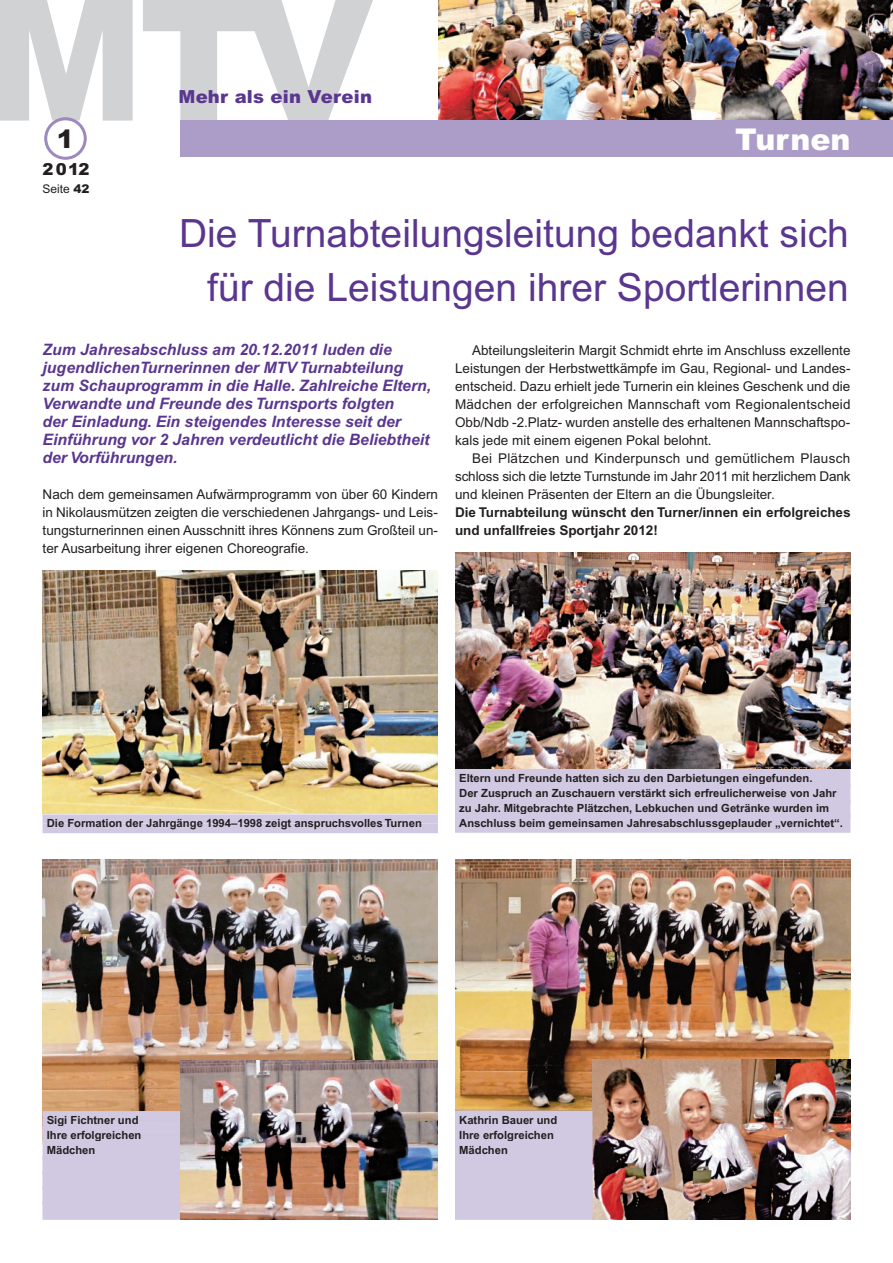
<style>
.page{position:relative;width:893px;height:1263px;background:#fff}
.page>*{position:absolute;margin:0;border:0;box-sizing:border-box;transform-origin:0 0}
.t1{font:39px/54px "Arial";color:#5a3690;text-align:right}
.t2{font:900 30px "Arial";color:#fff}
.t3{font:900 25.5px "Arial";color:#231f20}
.t4{font:900 18px "Arial";letter-spacing:.015em;color:#5a3690}
.t5{font:900 16.5px "Arial";color:#231f20}
.t6{font:italic 700 15.75px/18px "Arial";color:#5a3690}
.t7{font:13.5px/18px "Arial";color:#231f20;text-align:justify}
.t8{font:700 13.5px/18px "Arial";color:#231f20}
.t9{font:12px "Arial";color:#231f20}
.t10{font:700 11.25px/15px "Arial";color:#231f20}
.s1{font-weight:900}
</style>
<div class="page">
<img style="left:438px;top:0;width:455px;height:121px">
<svg style="left:143px;top:0;width:234px;height:121px"></svg>
<div style="left:180px;top:121px;width:713px;height:36px;background:#ac9cc8"></div>
<svg style="left:0;top:0;width:133px;height:160px"></svg>
<img style="left:455px;top:859px;width:395px;height:252px">
<img style="left:43px;top:859px;width:394px;height:252px">
<img style="left:180px;top:1060px;width:257px;height:159px">
<img style="left:592px;top:1059px;width:258px;height:160px">
<div style="left:455px;top:1111px;width:137px;height:9px;background:#d1c8e1"></div>
<div style="left:455px;top:1120px;width:137px;height:10px;background:#d1c8e1"></div>
<div style="left:455px;top:1126px;width:137px;height:9px;background:#d1c8e1"></div>
<div style="left:455px;top:1135px;width:137px;height:10px;background:#d1c8e1"></div>
<div style="left:455px;top:1141px;width:137px;height:9px;background:#d1c8e1"></div>
<div style="left:455px;top:1150px;width:137px;height:10px;background:#d1c8e1"></div>
<div style="left:455px;top:1156px;width:137px;height:9px;background:#d1c8e1"></div>
<div style="left:455px;top:1165px;width:137px;height:10px;background:#d1c8e1"></div>
<div style="left:455px;top:1171px;width:137px;height:9px;background:#d1c8e1"></div>
<div style="left:455px;top:1180px;width:137px;height:10px;background:#d1c8e1"></div>
<div style="left:455px;top:1186px;width:137px;height:9px;background:#d1c8e1"></div>
<div style="left:455px;top:1195px;width:137px;height:10px;background:#d1c8e1"></div>
<div style="left:455px;top:1201px;width:137px;height:9px;background:#d1c8e1"></div>
<div style="left:455px;top:1210px;width:137px;height:10px;background:#d1c8e1"></div>
<div style="left:43px;top:1111px;width:137px;height:9px;background:#d1c8e1"></div>
<div style="left:43px;top:1120px;width:137px;height:10px;background:#d1c8e1"></div>
<div style="left:43px;top:1126px;width:137px;height:9px;background:#d1c8e1"></div>
<div style="left:43px;top:1135px;width:137px;height:10px;background:#d1c8e1"></div>
<div style="left:43px;top:1141px;width:137px;height:9px;background:#d1c8e1"></div>
<div style="left:43px;top:1150px;width:137px;height:10px;background:#d1c8e1"></div>
<div style="left:43px;top:1156px;width:137px;height:9px;background:#d1c8e1"></div>
<div style="left:43px;top:1165px;width:137px;height:10px;background:#d1c8e1"></div>
<div style="left:43px;top:1171px;width:137px;height:9px;background:#d1c8e1"></div>
<div style="left:43px;top:1180px;width:137px;height:10px;background:#d1c8e1"></div>
<div style="left:43px;top:1186px;width:137px;height:9px;background:#d1c8e1"></div>
<div style="left:43px;top:1195px;width:137px;height:10px;background:#d1c8e1"></div>
<div style="left:43px;top:1201px;width:137px;height:9px;background:#d1c8e1"></div>
<div style="left:43px;top:1210px;width:137px;height:10px;background:#d1c8e1"></div>
<img style="left:455px;top:553px;width:395px;height:216px">
<div style="left:455px;top:769px;width:395px;height:9px;background:#d1c8e1"></div>
<div style="left:455px;top:778px;width:395px;height:10px;background:#d1c8e1"></div>
<div style="left:455px;top:784px;width:395px;height:9px;background:#d1c8e1"></div>
<div style="left:455px;top:793px;width:395px;height:10px;background:#d1c8e1"></div>
<div style="left:455px;top:799px;width:395px;height:9px;background:#d1c8e1"></div>
<div style="left:455px;top:808px;width:395px;height:10px;background:#d1c8e1"></div>
<div style="left:455px;top:814px;width:395px;height:9px;background:#d1c8e1"></div>
<div style="left:455px;top:823px;width:395px;height:10px;background:#d1c8e1"></div>
<img style="left:43px;top:571px;width:395px;height:243px">
<div style="left:43px;top:814px;width:395px;height:9px;background:#d1c8e1"></div>
<div style="left:43px;top:823px;width:395px;height:10px;background:#d1c8e1"></div>
<h3 class="t4" style="left:179px;top:85px;width:195px">Mehr als ein Verein</h3>
<h3 class="t3" style="left:57px;top:122px;width:19px">1</h3>
<h2 class="t2" style="left:735px;top:120px;width:117px">Turnen</h2>
<p class="t5" style="left:43px;top:159px;width:48px">2012</p>
<p class="t9" style="left:43px;top:184px;width:48px">Seite <span class="s1">42</span></p>
<h1 class="t1" style="left:179px;top:210px;width:671px">Die Turnabteilungsleitung bedankt sich für die Leistungen ihrer Sportlerinnen</h1>
<p class="t6" style="left:43px;top:340px;width:390px">Zum Jahresabschluss am 20.12.2011 luden die jugendlichenTurnerinnen der MTV Turnabteilung zum Schauprogramm in die Halle. Zahlreiche Eltern, Verwandte und Freunde des Turnsports folgten<br>der Einladung. Ein steigendes Interesse seit der Einführung vor 2 Jahren verdeutlicht die Beliebtheit der Vorführungen.</p>
<p class="t7" style="left:43px;top:486px;width:397px">Nach dem gemeinsamen Aufwärmprogramm von über 60 Kindern in Nikolausmützen zeigten die verschiedenen Jahrgangs- und Leis&shy;tungsturnerinnen einen Ausschnitt ihres Könnens zum Großteil un&shy;ter Ausarbeitung ihrer eigenen Choreografie.</p>
<p class="t7" style="left:455px;top:342px;width:397px;text-indent:17px">Abteilungsleiterin Margit Schmidt ehrte im Anschluss exzellente Leistungen der Herbstwettkämpfe im Gau, Regional- und Landes&shy;entscheid. Dazu erhielt jede Turnerin ein kleines Geschenk und die Mädchen der erfolgreichen Mannschaft vom Regionalentscheid Obb/Ndb -2.Platz- wurden anstelle des erhaltenen Mannschaftspo&shy;kals jede mit einem eigenen Pokal belohnt.</p>
<p class="t7" style="left:455px;top:450px;width:397px;text-indent:17px">Bei Plätzchen und Kinderpunsch und gemütlichem Plausch schloss sich die letzte Turnstunde im Jahr 2011 mit herzlichem Dank und kleinen Präsenten der Eltern an die Übungsleiter.</p>
<p class="t8" style="left:455px;top:503px;width:397px">Die Turnabteilung wünscht den Turner/innen ein erfolgreiches und unfallfreies Sportjahr 2012!</p>
<p class="t10" style="left:459px;top:770px;width:379px">Eltern und Freunde hatten sich zu den Darbietungen eingefunden.<br>Der Zuspruch an Zuschauern verstärkt sich erfreulicherweise von Jahr zu Jahr. Mitgebrachte Plätzchen, Lebkuchen und Getränke wurden im</p>
<p class="t10" style="left:47px;top:816px;width:377px">Die Formation der Jahrgänge 1994–1998 zeigt anspruchsvolles Turnen</p>
<p class="t10" style="left:459px;top:815px;width:385px">Anschluss beim gemeinsamen Jahresabschlussgeplauder „vernichtet“.</p>
<p class="t10" style="left:47px;top:1112px;width:96px">Sigi Fichtner und<br>Ihre erfolgreichen<br>Mädchen</p>
<p class="t10" style="left:459px;top:1112px;width:100px">Kathrin Bauer und<br>Ihre erfolgreichen<br>Mädchen</p>
</div>
